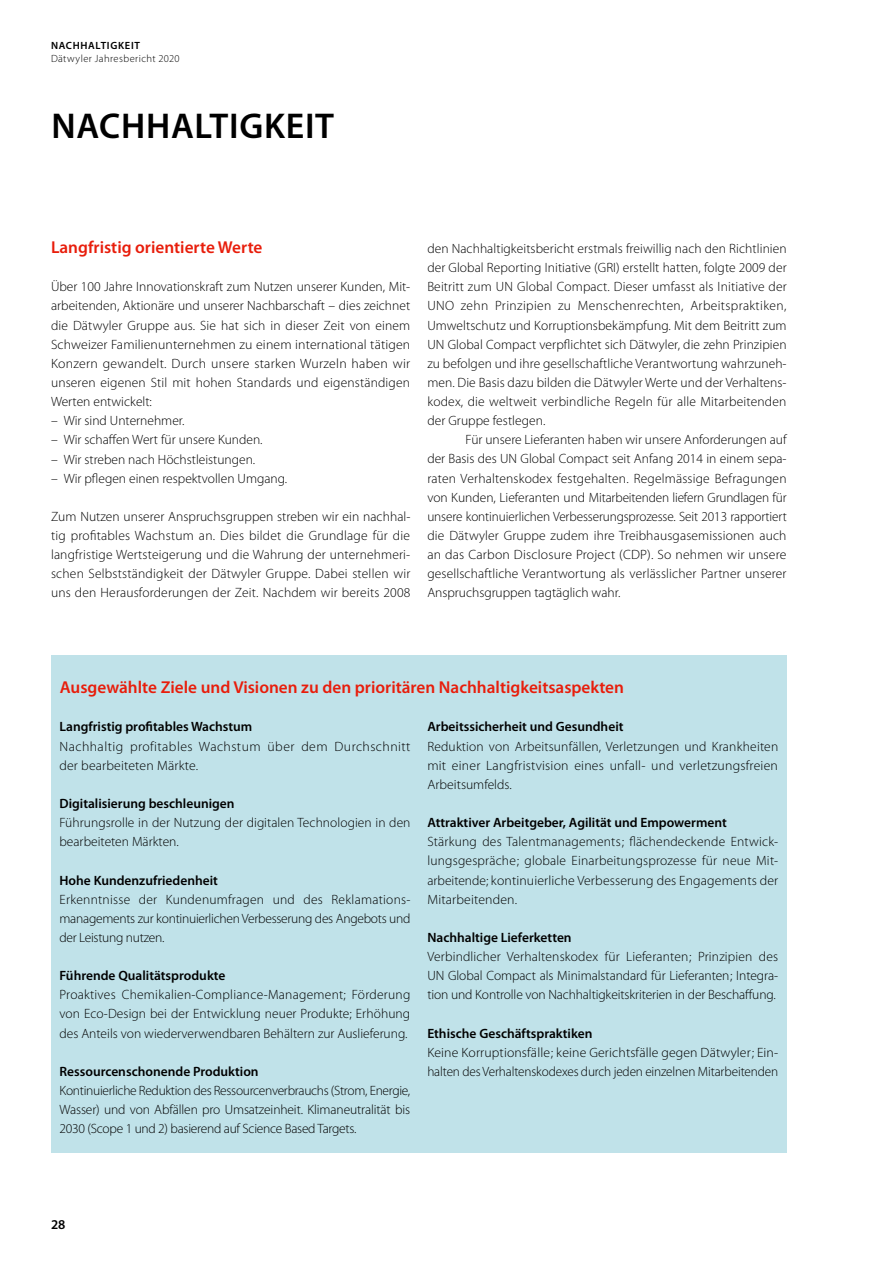
<style>
.page{position:relative;width:893px;height:1263px;background:#fff}
.page>*{position:absolute;margin:0;border:0;box-sizing:border-box;transform-origin:0 0}
.t1{font:600 36px "Myriad Pro";letter-spacing:.02em;color:#000}
.t2{font:600 17.25px "Myriad Pro";color:#e81d0b}
.t3{font:300 13.5px/19.2px "Myriad Pro";color:#000;text-align:justify}
.t4{font:600 13.5px "Myriad Pro";color:#000}
.t5{font:300 13.5px/19.2px "Myriad Pro";letter-spacing:.03em;color:#000}
.t6{font:300 10.5px "Myriad Pro";letter-spacing:.04em;color:#000}
.t7{font:600 10.5px "Myriad Pro";letter-spacing:.065em;color:#000}
</style>
<div class="page">
<div style="left:51px;top:655px;width:736px;height:497px;background:#c0e2e9"></div>
<p class="t7" style="left:51px;top:40px;width:90px">NACHHALTIGKEIT</p>
<p class="t6" style="left:51px;top:52px;width:130px">Dätwyler Jahresbericht 2020</p>
<h1 class="t1" style="left:51px;top:106px;width:284px">NACHHALTIGKEIT</h1>
<p class="t2" style="left:51px;top:238px;width:213px">Langfristig orientierte Werte</p>
<p class="t3" style="left:51px;top:277px;width:361px">Über 100 Jahre Innovationskraft zum Nutzen unserer Kunden, Mit&shy;arbeitenden, Aktionäre und unserer Nachbarschaft – dies zeichnet die Dätwyler Gruppe aus. Sie hat sich in dieser Zeit von einem Schweizer Familienunternehmen zu einem international tätigen Konzern gewandelt. Durch unsere starken Wurzeln haben wir unseren eigenen Stil mit hohen Standards und eigenständigen Werten entwickelt:</p>
<p class="t3" style="left:51px;top:411px;width:135px">– Wir sind Unternehmer.</p>
<p class="t3" style="left:51px;top:430px;width:213px">– Wir schaffen Wert für unsere Kunden.</p>
<p class="t3" style="left:51px;top:450px;width:206px">– Wir streben nach Höchstleistungen.</p>
<p class="t3" style="left:51px;top:469px;width:238px">– Wir pflegen einen respektvollen Umgang.</p>
<p class="t3" style="left:51px;top:507px;width:361px">Zum Nutzen unserer Anspruchsgruppen streben wir ein nachhal&shy;tig profitables Wachstum an. Dies bildet die Grundlage für die langfristige Wertsteigerung und die Wahrung der unternehmeri&shy;schen Selbstständigkeit der Dätwyler Gruppe. Dabei stellen wir uns den Herausforderungen der Zeit. Nachdem wir bereits 2008</p>
<p class="t3" style="left:427px;top:239px;width:361px">den Nachhaltigkeitsbericht erstmals freiwillig nach den Richtlinien der Global Reporting Initiative (GRI) erstellt hatten, folgte 2009 der Beitritt zum UN Global Compact. Dieser umfasst als Initiative der UNO zehn Prinzipien zu Menschenrechten, Arbeitspraktiken, Umweltschutz und Korruptionsbekämpfung. Mit dem Beitritt zum UN Global Compact verpflichtet sich Dätwyler, die zehn Prinzipien zu befolgen und ihre gesellschaftliche Verantwortung wahrzuneh&shy;men. Die Basis dazu bilden die Dätwyler Werte und der Verhaltens&shy;kodex, die weltweit verbindliche Regeln für alle Mitarbeitenden der Gruppe festlegen.</p>
<p class="t3" style="left:427px;top:430px;width:361px;text-indent:38px">Für unsere Lieferanten haben wir unsere Anforderungen auf der Basis des UN Global Compact seit Anfang 2014 in einem sepa&shy;raten Verhaltenskodex festgehalten. Regelmässige Befragungen von Kunden, Lieferanten und Mitarbeitenden liefern Grundlagen für unsere kontinuierlichen Verbesserungsprozesse. Seit 2013 rapportiert die Dätwyler Gruppe zudem ihre Treibhausgasemissionen auch an das Carbon Disclosure Project (CDP). So nehmen wir unsere gesellschaftliche Verantwortung als verlässlicher Partner unserer Anspruchsgruppen tagtäglich wahr.</p>
<p class="t2" style="left:60px;top:678px;width:566px">Ausgewählte Ziele und Visionen zu den prioritären Nachhaltigkeitsaspekten</p>
<p class="t4" style="left:60px;top:719px;width:194px">Langfristig profitables Wachstum</p>
<p class="t5" style="left:60px;top:737px;width:352px">Nachhaltig profitables Wachstum über dem Durchschnitt der -bearbeiteten Märkte.</p>
<p class="t4" style="left:60px;top:796px;width:177px">Digitalisierung beschleunigen</p>
<p class="t3" style="left:60px;top:813px;width:352px">Führungsrolle in der Nutzung der digitalen Technologien in den bearbeiteten Märkten.</p>
<p class="t4" style="left:60px;top:872px;width:160px">Hohe Kundenzufriedenheit</p>
<p class="t3" style="left:60px;top:890px;width:352px">Erkenntnisse der Kundenumfragen und des Reklamations&shy;managements zur kontinuierlichen Verbesserung des Angebots und der Leistung nutzen.</p>
<p class="t4" style="left:60px;top:968px;width:167px">Führende Qualitätsprodukte</p>
<p class="t3" style="left:60px;top:985px;width:352px">Proaktives Chemikalien-Compliance-Management; Förderung von Eco-Design bei der Entwicklung neuer Produkte; Erhöhung des Anteils von wiederverwendbaren Behältern zur Auslieferung.</p>
<p class="t4" style="left:60px;top:1064px;width:201px">Ressourcenschonende Produktion</p>
<p class="t3" style="left:60px;top:1081px;width:352px">Kontinuierliche Reduktion des Ressourcenverbrauchs (Strom, Energie, Wasser) und von Abfällen pro Umsatzeinheit. Klimaneutralität bis 2030 (Scope 1 und 2) basierend auf Science Based Targets.</p>
<p class="t4" style="left:427px;top:719px;width:198px">Arbeitssicherheit und Gesundheit</p>
<p class="t3" style="left:427px;top:737px;width:352px">Reduktion von Arbeitsunfällen, Verletzungen und Krankheiten mit einer Langfristvision eines unfall- und verletzungsfreien Arbeitsumfelds.</p>
<p class="t4" style="left:427px;top:815px;width:301px">Attraktiver Arbeitgeber, Agilität und Empowerment</p>
<p class="t3" style="left:427px;top:832px;width:352px">Stärkung des Talentmanagements; flächendeckende Entwick&shy;lungsgespräche; globale Einarbeitungsprozesse für neue Mit&shy;arbeitende; kontinuierliche Verbesserung des Engagements der Mitarbeitenden.</p>
<p class="t4" style="left:427px;top:930px;width:146px">Nachhaltige Lieferketten</p>
<p class="t3" style="left:427px;top:947px;width:352px">Verbindlicher Verhaltenskodex für Lieferanten; Prinzipien des UN Global Compact als Minimalstandard für Lieferanten; Integra&shy;tion und Kontrolle von Nachhaltigkeitskriterien in der Beschaffung.</p>
<p class="t4" style="left:427px;top:1025px;width:167px">Ethische Geschäftspraktiken</p>
<p class="t3" style="left:427px;top:1043px;width:352px">Keine Korruptionsfälle; keine Gerichtsfälle gegen Dätwyler; Ein&shy;halten des Verhaltenskodexes durch jeden einzelnen Mitarbeitenden</p>
<p class="t4" style="left:51px;top:1217px;width:16px">28</p>
</div>
